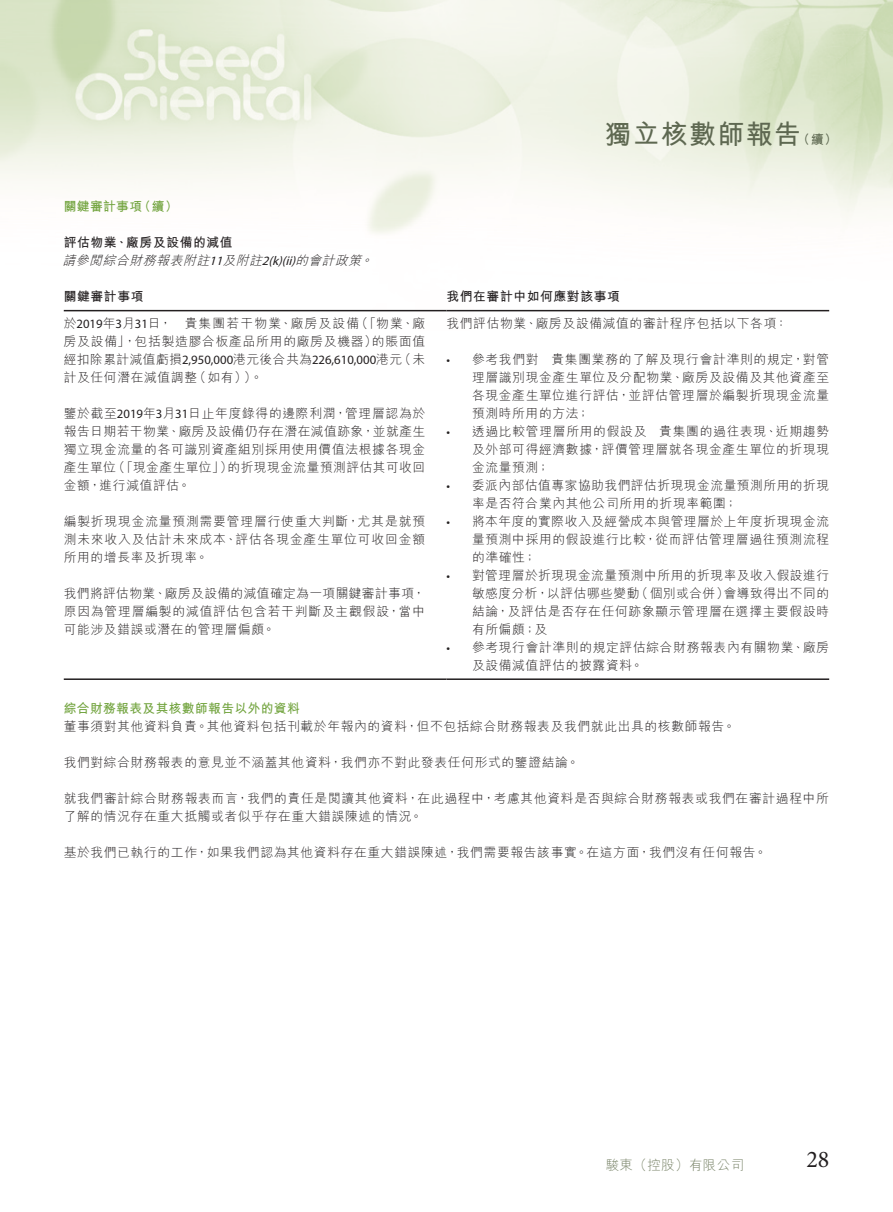
<style>
.page{position:relative;width:893px;height:1212px;background:#fff}
.page>*{position:absolute;margin:0;border:0;box-sizing:border-box;transform-origin:0 0}
.t1{font:700 27px "M Hei HK";letter-spacing:.045em;color:#5e6851}
.t2{font:24px "Minion Pro";color:#231f20}
.t3{font:300 13.5px "M Hei HK";letter-spacing:.03em;color:#758064}
.Body_Text{font:300 12.75px/18px "M Hei HK";letter-spacing:.05em;color:#231f20}
.Body_Text-2{font:12.75px/18px "Myriad Pro";color:#231f20}
.Body_Text-3{font:700 12.75px "M Hei HK";letter-spacing:.05em;color:#231f20}
.Heading_1{font:700 12.75px "M Hei HK";letter-spacing:.03em;color:#71a33d}
.Body_Text-4{font:italic 300 12.75px "M Hei HK";color:#231f20}
.Body_Text-5{font:300 12.75px "M Hei HK";letter-spacing:.095em;color:#231f20}
.Body_Text-6{font:italic 12.75px "Myriad Pro";color:#231f20}
.t4{font:700 12.75px "M Hei HK";color:#5e6851}
.s1{font-family:"Myriad Pro";font-weight:400}
.s2{font-family:"M Hei HK";font-weight:300}
</style>
<div class="page">
<img style="left:0;top:0;width:893px;height:312px">
<hr style="left:64px;top:310px;width:382px;height:1px;background:#231f20">
<hr style="left:446px;top:310px;width:383px;height:1px;background:#231f20">
<hr style="left:64px;top:678px;width:382px;height:2px;background:#231f20">
<hr style="left:446px;top:678px;width:383px;height:2px;background:#231f20">
<p class="Heading_1" style="left:64px;top:197px;width:80px">關鍵審計事項</p>
<p class="Body_Text-3" style="left:64px;top:233px;width:170px">評估物業、廠房及設備的減值</p>
<p class="Heading_1" style="left:138px;top:197px;width:41px">（續(</p>
<p class="Body_Text-4" style="left:62px;top:254px;width:152px">請參閱綜合財務報表附註</p>
<p class="Body_Text-4" style="left:222px;top:254px;width:44px">及附註</p>
<p class="Body_Text-4" style="left:278px;top:254px;width:88px"><span class="s1">)(</span> 的會計政策</p>
<p class="Body_Text-6" style="left:262px;top:253px;width:39px">k(2 )i i</p>
<p class="Body_Text-6" style="left:209px;top:253px;width:19px">11</p>
<p class="Body_Text-4" style="left:360px;top:254px;width:18px">。</p>
<p class="Body_Text-3" style="left:64px;top:287px;width:81px">關鍵審計事項</p>
<p class="Body_Text-2" style="left:64px;top:314px;width:110px"><span class="s2">於</span>2019<span class="s2">年月</span>3 31<span class="s2">日，</span></p>
<p class="Body_Text" style="left:355px;top:314px;width:71px">（「物業、廠</p>
<p class="Body_Text-5" style="left:185px;top:317px;width:176px">貴集團若干物業、廠房及設備</p>
<p class="Body_Text" style="left:64px;top:332px;width:315px">房及設備，」包括製造膠合板產品所用的廠房及機器）</p>
<p class="Body_Text" style="left:372px;top:332px;width:55px">的賬面值</p>
<p class="Body_Text" style="left:398px;top:350px;width:28px">（未</p>
<p class="Body_Text-2" style="left:244px;top:350px;width:160px;text-indent:-180px"><span class="s2">經扣除累計減值虧損</span>2,950,000<span class="s2">港元後合共為</span>226,610,000<span class="s2">港元。(</span></p>
<p class="Body_Text" style="left:193px;top:368px;width:55px">（如有(</p>
<p class="Body_Text" style="left:64px;top:368px;width:135px">計及任何潛在減值調整</p>
<p class="Body_Text" style="left:64px;top:404px;width:363px;text-align:right">鑒於截至<span class="s1">2019</span>年月<span class="s1">3 31</span>日止年度錄得的邊際利潤，管理層認為於報告日期若干物業、廠房及設備仍存在潛在減值跡象，並就產生獨立現金流量的各可識別資產組別採用使用價值法根據各現金的折現現金流量預測評估其可收回</p>
<p class="Body_Text" style="left:112px;top:458px;width:122px">（「現金產生單位」）</p>
<p class="Body_Text" style="left:64px;top:458px;width:128px">產生單位<br>金額，進行減值評估。</p>
<p class="Body_Text" style="left:64px;top:512px;width:363px;text-align:justify">編製折現現金流量預測需要管理層行使重大判斷，尤其是就預測未來收入及估計未來成本、評估各現金產生單位可收回金額所用的增長率及折現率。</p>
<p class="Body_Text" style="left:64px;top:584px;width:363px;text-align:justify">我們將評估物業、廠房及設備的減值確定為一項關鍵審計事項，原因為管理層編製的減值評估包含若干判斷及主觀假設，當中可能涉及錯誤或潛在的管理層偏頗。</p>
<p class="t1" style="left:605px;top:114px;width:198px">獨立核數師報告</p>
<p class="t4" style="left:797px;top:130px;width:42px">（續(</p>
<p class="Body_Text-3" style="left:446px;top:287px;width:175px">我們在審計中如何應對該事項</p>
<p class="Body_Text" style="left:446px;top:314px;width:343px">我們評估物業、廠房及設備減值的審計程序包括以下各項：</p>
<p class="Body_Text" style="left:551px;top:350px;width:279px">貴集團業務的了解及現行會計準則的規定，對管</p>
<p class="Body_Text" style="left:472px;top:350px;width:68px">參考我們對</p>
<p class="Body_Text-2" style="left:446px;top:350px;width:5px">•</p>
<p class="Body_Text-2" style="left:446px;top:422px;width:5px">•</p>
<p class="Body_Text-2" style="left:446px;top:476px;width:5px">•</p>
<p class="Body_Text-2" style="left:446px;top:512px;width:5px">•</p>
<p class="Body_Text-2" style="left:446px;top:566px;width:5px">•</p>
<p class="Body_Text-2" style="left:446px;top:638px;width:5px">•</p>
<p class="Body_Text" style="left:472px;top:368px;width:359px;text-align:justify">理層識別現金產生單位及分配物業、廠房及設備及其他資產至各現金產生單位進行評估，並評估管理層於編製折現現金流量預測時所用的方法;</p>
<p class="Body_Text" style="left:659px;top:422px;width:171px">貴集團的過往表現、近期趨勢</p>
<p class="Body_Text" style="left:472px;top:422px;width:176px">透過比較管理層所用的假設及</p>
<p class="Body_Text" style="left:472px;top:440px;width:359px">及外部可得經濟數據，評價管理層就各現金產生單位的折現現金流量預測;</p>
<p class="Body_Text" style="left:472px;top:476px;width:359px">委派內部估值專家協助我們評估折現現金流量預測所用的折現</p>
<p class="Body_Text" style="left:472px;top:494px;width:267px">率是否符合業內其他公司所用的折現率範圍;</p>
<p class="Body_Text" style="left:472px;top:512px;width:359px">將本年度的實際收入及經營成本與管理層於上年度折現現金流</p>
<p class="Body_Text" style="left:472px;top:530px;width:359px">量預測中採用的假設進行比較，從而評估管理層過往預測流程的準確性;</p>
<p class="Body_Text" style="left:472px;top:566px;width:359px">對管理層於折現現金流量預測中所用的折現率及收入假設進行</p>
<p class="Body_Text" style="left:636px;top:584px;width:95px">（個別或合併）</p>
<p class="Body_Text" style="left:472px;top:584px;width:359px">敏感度分析，以評估哪些變動<br>結論，及評估是否存在任何跡象顯示管理層在選擇主要假設時有所偏頗；及</p>
<p class="Body_Text" style="left:472px;top:638px;width:359px">參考現行會計準則的規定評估綜合財務報表內有關物業、廠房</p>
<p class="Body_Text" style="left:724px;top:584px;width:107px">會導致得出不同的</p>
<p class="Body_Text" style="left:472px;top:656px;width:173px">及設備減值評估的披露資料。</p>
<p class="Heading_1" style="left:64px;top:699px;width:238px">綜合財務報表及其核數師報告以外的資料</p>
<p class="Body_Text" style="left:64px;top:717px;width:673px">董事須對其他資料負責。其他資料包括刊載於年報內的資料，但不包括綜合財務報表及我們就此出具的核數師報告。</p>
<p class="Body_Text" style="left:64px;top:753px;width:517px">我們對綜合財務報表的意見並不涵蓋其他資料，我們亦不對此發表任何形式的鑒證結論。</p>
<p class="Body_Text" style="left:64px;top:789px;width:767px">就我們審計綜合財務報表而言，我們的責任是閱讀其他資料，在此過程中，考慮其他資料是否與綜合財務報表或我們在審計過程中所了解的情況存在重大抵觸或者似乎存在重大錯誤陳述的情況。</p>
<p class="Body_Text" style="left:64px;top:843px;width:704px">基於我們已執行的工作，如果我們認為其他資料存在重大錯誤陳述，我們需要報告該事實。在這方面，我們沒有任何報告。</p>
<p class="t3" style="left:606px;top:1158px;width:140px">駿東（控股）有限公司</p>
<p class="t2" style="left:806px;top:1144px;width:24px">28</p>
</div>
